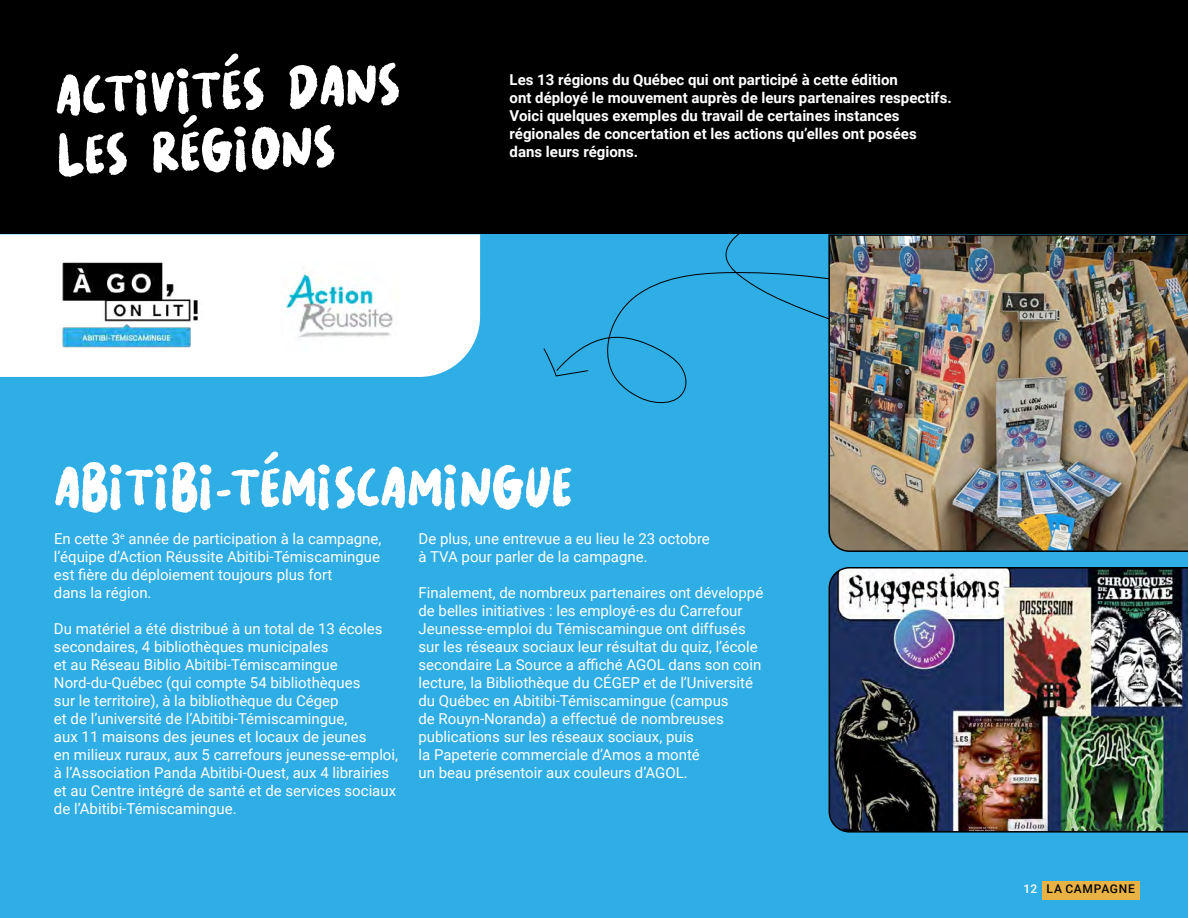
<style>
.page{position:relative;width:1188px;height:918px;background:#fff}
.page>*{position:absolute;margin:0;border:0;box-sizing:border-box;transform-origin:0 0}
.t1{font:60px/60px "LESNOIR Regular";color:#fff}
.t2{font:15px/18px "Roboto";color:#fff}
.t3{font:700 15px/18px "Roboto";color:#fff}
.t4{font:500 12px "Roboto";letter-spacing:.06em;color:#050505}
.s1{color:#fff}
</style>
<div class="page">
<div style="left:0;top:0;width:1188px;height:234px;background:#000"></div>
<div style="left:0;top:234px;width:1188px;height:684px;background:#2fade5"></div>
<div style="left:0;top:234px;width:480px;height:143px;background:#fff"></div>
<img style="left:282px;top:262px;width:118px;height:90px">
<img style="left:60px;top:259px;width:144px;height:93px">
<svg style="left:543px;top:234px;width:285px;height:170px"></svg>
<img style="left:828px;top:567px;width:360px;height:266px">
<img style="left:828px;top:234px;width:360px;height:318px">
<div style="left:1042px;top:881px;width:97px;height:18px;background:#e8b244"></div>
<h1 class="t1" style="left:54px;top:60px;width:347px;rotate:-2deg">ACTIVITÉS DANS<br>LES RÉGIONS</h1>
<p class="t3" style="left:510px;top:70px;width:444px">Les 13 régions du Québec qui ont participé à cette édition<br>ont déployé le mouvement auprès de leurs partenaires respectifs.<br>Voici quelques exemples du travail de certaines instances régionales de concertation et les actions qu’elles ont posées dans leurs régions.</p>
<h1 class="t1" style="left:54px;top:451px;width:520px">ABITIBI-TÉMISCAMINGUE</h1>
<p class="t2" style="left:54px;top:529px;width:329px">En cette 3<sup>e</sup> année de participation à la campagne, l’équipe d’Action Réussite Abitibi-Témiscamingue est fière du déploiement toujours plus fort<br>dans la région.</p>
<p class="t2" style="left:54px;top:619px;width:346px">Du matériel a été distribué à un total de 13 écoles secondaires, 4 bibliothèques municipales<br>et au Réseau Biblio Abitibi-Témiscamingue Nord-du-Québec (qui compte 54 bibliothèques<br>sur le territoire), à la bibliothèque du Cégep<br>et de l’université de l’Abitibi-Témiscamingue,<br>aux 11 maisons des jeunes et locaux de jeunes<br>en milieux ruraux, aux 5 carrefours jeunesse-emploi, à l’Association Panda Abitibi-Ouest, aux 4 librairies et au Centre intégré de santé et de services sociaux de l’Abitibi-Témiscamingue.</p>
<p class="t2" style="left:418px;top:529px;width:293px">De plus, une entrevue a eu lieu le 23 octobre à TVA pour parler de la campagne.</p>
<p class="t2" style="left:418px;top:583px;width:346px">Finalement, de nombreux partenaires ont développé de belles initiatives : les employé·es du Carrefour Jeunesse-emploi du Témiscamingue ont diffusés sur les réseaux sociaux leur résultat du quiz, l’école secondaire La Source a affiché AGOL dans son coin lecture, la Bibliothèque du CÉGEP et de l’Université du Québec en Abitibi-Témiscamingue (campus<br>de Rouyn-Noranda) a effectué de nombreuses publications sur les réseaux sociaux, puis<br>la Papeterie commerciale d’Amos a monté<br>un beau présentoir aux couleurs d’AGOL.</p>
<p class="t4" style="left:1024px;top:881px;width:113px"><span class="s1">12</span> LA CAMPAGNE</p>
</div>
